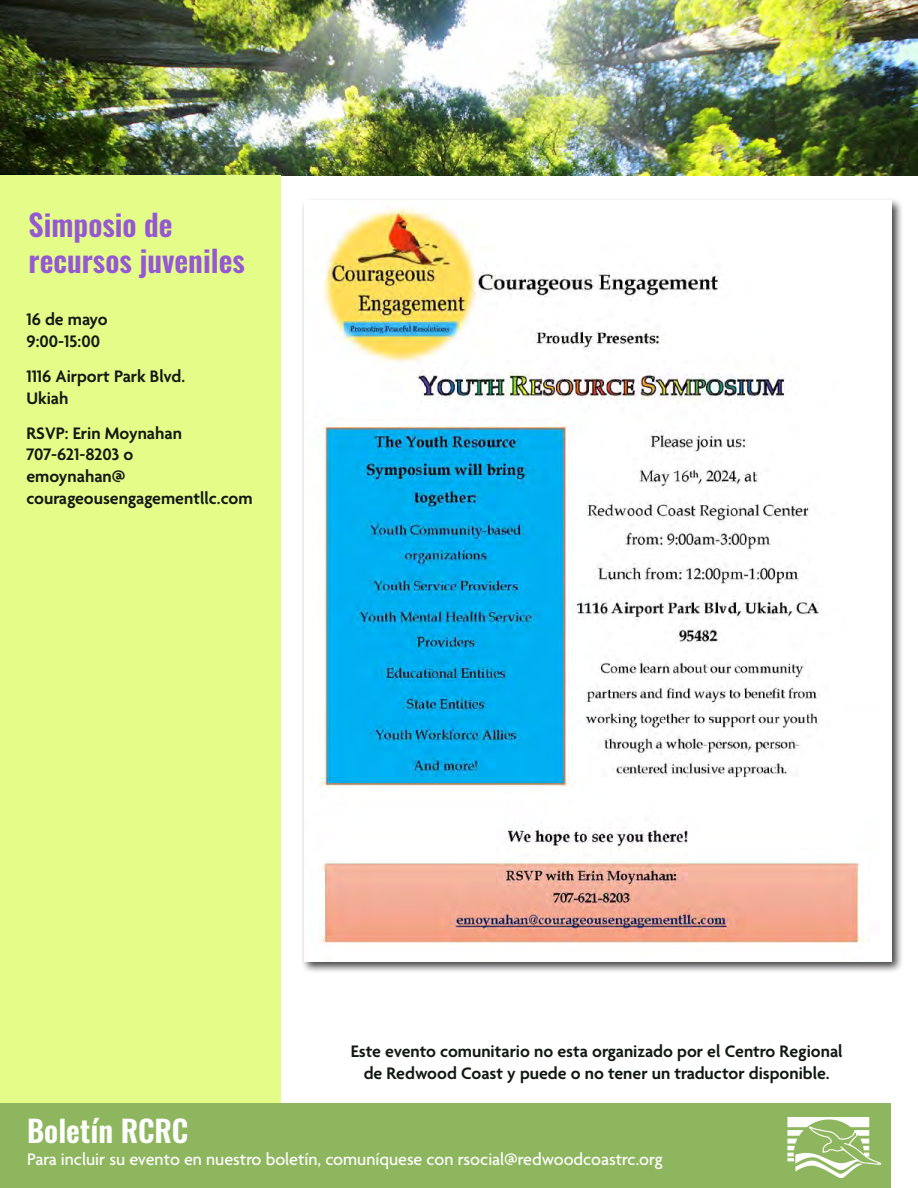
<style>
.page{position:relative;width:918px;height:1188px;background:#fff}
.page>*{position:absolute;margin:0;border:0;box-sizing:border-box;transform-origin:0 0}
.t1{font:600 30px/36px "Oswald";color:#9558d3}
.t2{font:600 30px "Oswald";color:#fff}
.t3{font:600 18px/21.6px "Agenda";color:#111913}
.t4{font:500 18px "Agenda";color:#fff}
</style>
<div class="page">
<img style="left:0;top:0;width:918px;height:176px">
<div style="left:0;top:176px;width:281px;height:1012px;background:#e4fd89"></div>
<div style="left:0;top:1104px;width:891px;height:84px;background:#8eb65e"></div>
<svg style="left:787px;top:1117px;width:94px;height:61px"></svg>
<div style="left:301px;top:198px;width:603px;height:776px;background:#000;opacity:.75"></div>
<img style="left:304px;top:201px;width:588px;height:760px">
<h1 class="t1" style="left:29px;top:208px;width:218px">Simposio de recursos juveniles</h1>
<p class="t3" style="left:26px;top:310px;width:83px">16 de mayo<br>9:00-15:00</p>
<p class="t3" style="left:26px;top:367px;width:160px">1116 Airport Park Blvd.<br>Ukiah</p>
<p class="t3" style="left:26px;top:423px;width:228px">RSVP: Erin Moynahan<br>707-621-8203 o<br>emoynahan@ courageousengagementllc.com</p>
<p class="t3" style="left:351px;top:1042px;width:493px;text-align:center">Este evento comunitario no esta organizado por el Centro Regional de Redwood Coast y puede o no tener un traductor disponible.</p>
<h1 class="t2" style="left:27px;top:1115px;width:163px">Boletín RCRC</h1>
<p class="t4" style="left:27px;top:1149px;width:637px">Para incluir su evento en nuestro boletín, comuníquese con rsocial@redwoodcoastrc.org</p>
</div>
